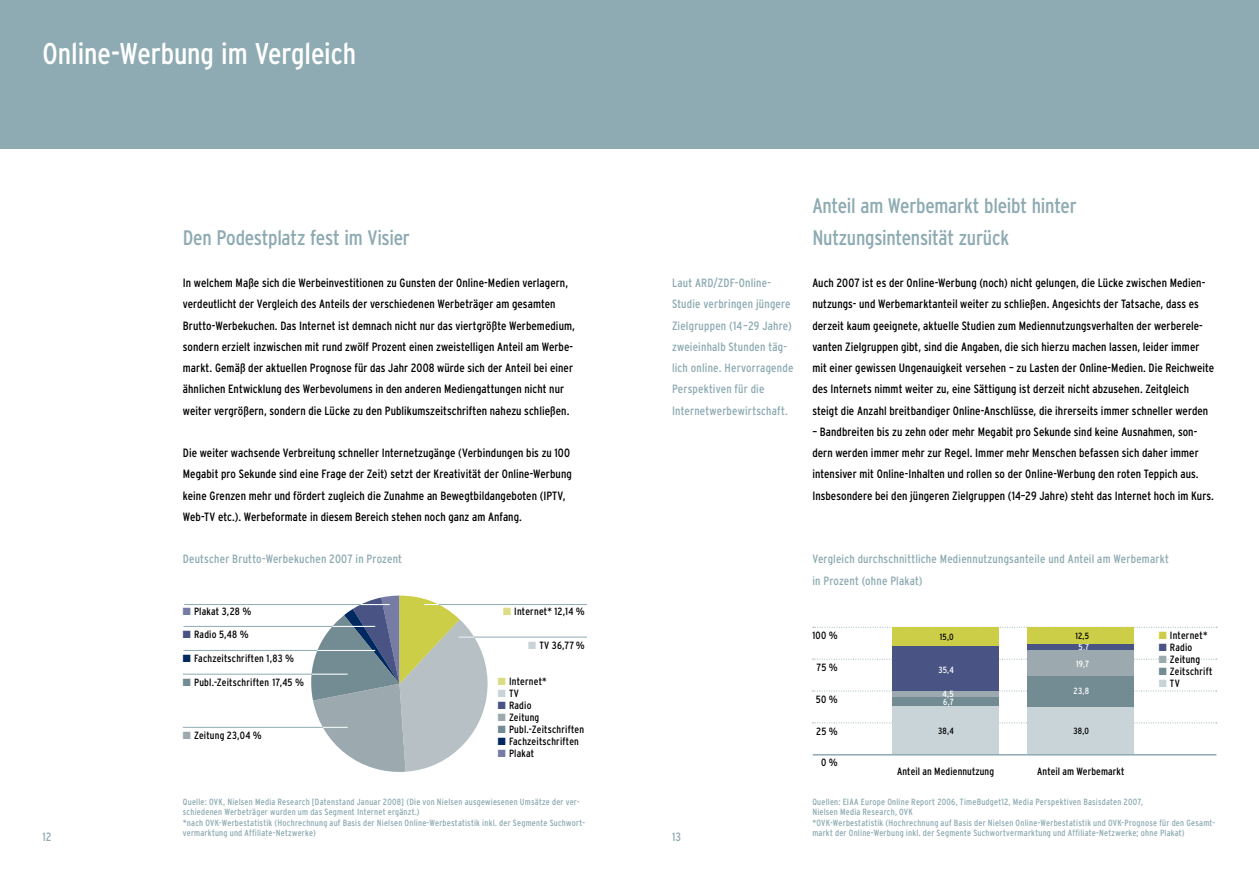
<style>
.page{position:relative;width:1259px;height:893px;background:#fff}
.page>*{position:absolute;margin:0;border:0;box-sizing:border-box;transform-origin:0 0}
.t1{font:condensed 30px "Interstate";letter-spacing:-.005em;color:#fff}
.t2{font:condensed 21px/32px "Interstate";letter-spacing:-.01em;color:#8eaab2}
.t3{font:condensed 12px/21.3px "Interstate";letter-spacing:.005em;color:#000}
.t4{font:condensed 12px/21.3px "Interstate";letter-spacing:.015em;color:#8eaab2}
.t5{font:condensed 10.5px "Interstate";letter-spacing:.02em;color:#000}
.t6{font:condensed 9px/10.5px "Interstate";letter-spacing:.025em;color:#8eaab2}
.t7{font:condensed 9px/16.6px "Interstate";color:#fff}
.t8{font:condensed 9px "Interstate";letter-spacing:.025em;color:#000}
.s1{color:#767ca3}
.s2{color:#dcdc85}
.s3{color:#495484}
.s4{color:#00295f}
.s5{color:#738b92}
.s6{color:#9caaaf}
.s7{color:#c9d4d8}
.s8{color:#ccce47}
</style>
<div class="page">
<svg style="left:813px;top:659px;width:403px;height:1px"></svg>
<svg style="left:813px;top:627px;width:404px;height:1px"></svg>
<svg style="left:812px;top:691px;width:404px;height:1px"></svg>
<svg style="left:813px;top:722px;width:403px;height:1px"></svg>
<div style="left:0;top:0;width:1259px;height:149px;background:#8eaab2"></div>
<hr style="left:183px;top:727px;width:165px;height:1px;background:#8eaab2">
<hr style="left:183px;top:674px;width:161px;height:1px;background:#8eaab2">
<hr style="left:183px;top:626px;width:192px;height:1px;background:#8eaab2">
<hr style="left:183px;top:650px;width:192px;height:1px;background:#8eaab2">
<hr style="left:458px;top:637px;width:129px;height:1px;background:#8eaab2">
<hr style="left:424px;top:604px;width:163px;height:1px;background:#8eaab2">
<hr style="left:184px;top:604px;width:206px;height:1px;background:#8eaab2">
<svg style="left:306px;top:596px;width:191px;height:176px"></svg>
<div style="left:1027px;top:706px;width:106px;height:49px;background:#c9d4d8"></div>
<div style="left:1027px;top:643px;width:106px;height:8px;background:#495484"></div>
<div style="left:1027px;top:651px;width:106px;height:25px;background:#9caaaf"></div>
<div style="left:1027px;top:676px;width:106px;height:30px;background:#738b92"></div>
<div style="left:1027px;top:627px;width:106px;height:16px;background:#ccce47"></div>
<div style="left:892px;top:697px;width:106px;height:9px;background:#738b92"></div>
<div style="left:892px;top:706px;width:106px;height:49px;background:#c9d4d8"></div>
<div style="left:892px;top:627px;width:106px;height:19px;background:#ccce47"></div>
<div style="left:892px;top:646px;width:106px;height:45px;background:#495484"></div>
<div style="left:892px;top:691px;width:106px;height:6px;background:#9caaaf"></div>
<hr style="left:812px;top:754px;width:404px;height:1px;background:#8eaab2">
<h1 class="t1" style="left:43px;top:42px;width:315px">Online-Werbung im Vergleich</h1>
<h2 class="t2" style="left:183px;top:223px;width:229px">Den Podestplatz fest im Visier</h2>
<p class="t3" style="left:183px;top:273px;width:393px">In welchem Maße sich die Werbeinvestitionen zu Gunsten der Online-Medien verlagern, verdeutlicht der Vergleich des Anteils der verschiedenen Werbeträger am gesamten Brutto-Werbekuchen. Das Internet ist demnach nicht nur das viertgrößte Werbemedium, sondern erzielt inzwischen mit rund zwölf Prozent einen zweistelligen Anteil am Werbe&shy;markt. Gemäß der aktuellen Prognose für das Jahr 2008 würde sich der Anteil bei einer ähnlichen Entwicklung des Werbevolumens in den anderen Mediengattungen nicht nur weiter vergrößern, sondern die Lücke zu den Publikumszeitschriften nahezu schließen.</p>
<p class="t3" style="left:183px;top:443px;width:390px">Die weiter wachsende Verbreitung schneller Internetzugänge (Verbindungen bis zu 100<br>Megabit pro Sekunde sind eine Frage der Zeit) setzt der Kreativität der Online-Werbung keine Grenzen mehr und fördert zugleich die Zunahme an Bewegtbildangeboten (IPTV, Web-TV etc.). Werbeformate in diesem Bereich stehen noch ganz am Anfang.</p>
<p class="t4" style="left:672px;top:273px;width:123px">Laut ARD/ZDF-Online-<br>Studie verbringen jüngere<br>Zielgruppen (14–29 Jahre) zweieinhalb Stunden täg&shy;lich online. Hervorragende<br>Perspektiven für die<br>Internetwerbewirtschaft.</p>
<h2 class="t2" style="left:812px;top:191px;width:266px">Anteil am Werbemarkt bleibt hinter<br>Nutzungsintensität zurück</h2>
<p class="t3" style="left:812px;top:273px;width:403px">Auch 2007 ist es der Online-Werbung (noch) nicht gelungen, die Lücke zwischen Medien&shy;nutzungs- und Werbemarktanteil weiter zu schließen. Angesichts der Tatsache, dass es derzeit kaum geeignete, aktuelle Studien zum Mediennutzungsverhalten der werberele&shy;vanten Zielgruppen gibt, sind die Angaben, die sich hierzu machen lassen, leider immer mit einer gewissen Ungenauigkeit versehen – zu Lasten der Online-Medien. Die Reichweite des Internets nimmt weiter zu, eine Sättigung ist derzeit nicht abzusehen. Zeitgleich steigt die Anzahl breitbandiger Online-Anschlüsse, die ihrerseits immer schneller werden</p>
<p class="t3" style="left:812px;top:422px;width:403px">– Bandbreiten bis zu zehn oder mehr Megabit pro Sekunde sind keine Ausnahmen, son&shy;dern werden immer mehr zur Regel. Immer mehr Menschen befassen sich daher immer intensiver mit Online-Inhalten und rollen so der Online-Werbung den roten Teppich aus.<br>Insbesondere bei den jüngeren Zielgruppen (14–29 Jahre) steht das Internet hoch im Kurs.</p>
<p class="t4" style="left:183px;top:549px;width:221px">Deutscher Brutto-Werbekuchen 2007 in Prozent</p>
<p class="t4" style="left:812px;top:549px;width:358px">Vergleich durchschnittliche Mediennutzungsanteile und Anteil am Werbemarkt in Prozent (ohne Plakat)</p>
<p class="t5" style="left:183px;top:607px;width:70px"><span class="s1">■</span> Plakat 3,28 %</p>
<p class="t5" style="left:503px;top:608px;width:83px"><span class="s2">■</span> Internet* 12,14 %</p>
<p class="t5" style="left:183px;top:631px;width:67px"><span class="s3">■</span> Radio 5,48 %</p>
<p class="t5" style="left:183px;top:655px;width:113px"><span class="s4">■</span> Fachzeitschriften 1,83 %</p>
<p class="t5" style="left:183px;top:678px;width:123px"><span class="s5">■</span> Publ.-Zeitschriften 17,45 %</p>
<p class="t5" style="left:183px;top:732px;width:81px"><span class="s6">■</span> Zeitung 23,04 %</p>
<p class="t5" style="left:528px;top:641px;width:58px"><span class="s7">■</span> TV 36,77 %</p>
<p class="t5" style="left:498px;top:677px;width:50px"><span class="s2">■</span> Internet*</p>
<p class="t5" style="left:498px;top:689px;width:23px"><span class="s7">■</span> TV</p>
<p class="t5" style="left:498px;top:701px;width:35px"><span class="s3">■</span> Radio</p>
<p class="t5" style="left:498px;top:713px;width:43px"><span class="s6">■</span> Zeitung</p>
<p class="t5" style="left:498px;top:725px;width:88px"><span class="s5">■</span> Publ.-Zeitschriften</p>
<p class="t5" style="left:498px;top:737px;width:83px"><span class="s4">■</span> Fachzeitschriften</p>
<p class="t5" style="left:498px;top:749px;width:38px"><span class="s1">■</span> Plakat</p>
<p class="t6" style="left:183px;top:797px;width:404px">Quelle: OVK, Nielsen Media Research [Datenstand Januar 2008] (Die von Nielsen ausgewiesenen Umsätze der ver&shy;schiedenen Werbeträger wurden um das Segment Internet ergänzt.)<br>*nach OVK-Werbestatistik (Hochrechnung auf Basis der Nielsen Online-Werbestatistik inkl. der Segmente Suchwort&shy;vermarktung und Affiliate-Netzwerke)</p>
<p class="t4" style="left:43px;top:827px;width:10px">12</p>
<p class="t4" style="left:672px;top:827px;width:10px">13</p>
<p class="t5" style="left:812px;top:631px;width:27px">100 %</p>
<p class="t5" style="left:816px;top:663px;width:23px">75 %</p>
<p class="t5" style="left:816px;top:695px;width:23px">50 %</p>
<p class="t5" style="left:816px;top:727px;width:23px">25 %</p>
<p class="t5" style="left:821px;top:759px;width:18px">0 %</p>
<p class="t8" style="left:940px;top:633px;width:15px">15,0</p>
<p class="t7" style="left:938px;top:662px;width:17px">35,4</p>
<p class="t7" style="left:942px;top:686px;width:13px">4,5</p>
<p class="t7" style="left:943px;top:694px;width:12px">6,7</p>
<p class="t8" style="left:938px;top:727px;width:17px">38,4</p>
<p class="t8" style="left:1075px;top:632px;width:15px">12,5</p>
<p class="t7" style="left:1076px;top:640px;width:14px">5,7<br>19,7</p>
<p class="t7" style="left:1073px;top:683px;width:17px">23,8</p>
<p class="t8" style="left:1073px;top:728px;width:17px">38,0</p>
<p class="t5" style="left:897px;top:768px;width:98px">Anteil an Mediennutzung</p>
<p class="t5" style="left:1037px;top:768px;width:89px">Anteil am Werbemarkt</p>
<p class="t5" style="left:1158px;top:631px;width:50px"><span class="s8">■</span> Internet*</p>
<p class="t5" style="left:1158px;top:643px;width:35px"><span class="s3">■</span> Radio</p>
<p class="t5" style="left:1158px;top:655px;width:43px"><span class="s6">■</span> Zeitung</p>
<p class="t5" style="left:1158px;top:667px;width:55px"><span class="s5">■</span> Zeitschrift</p>
<p class="t5" style="left:1158px;top:679px;width:23px"><span class="s7">■</span> TV</p>
<p class="t6" style="left:812px;top:797px;width:404px">Quellen: EIAA Europe Online Report 2006, TimeBudget12, Media Perspektiven Basisdaten 2007,<br>Nielsen Media Research, OVK<br>*OVK-Werbestatistik (Hochrechnung auf Basis der Nielsen Online-Werbestatistik und OVK-Prognose für den Gesamt&shy;markt der Online-Werbung inkl. der Segmente Suchwortvermarktung und Affiliate-Netzwerke; ohne Plakat)</p>
</div>
